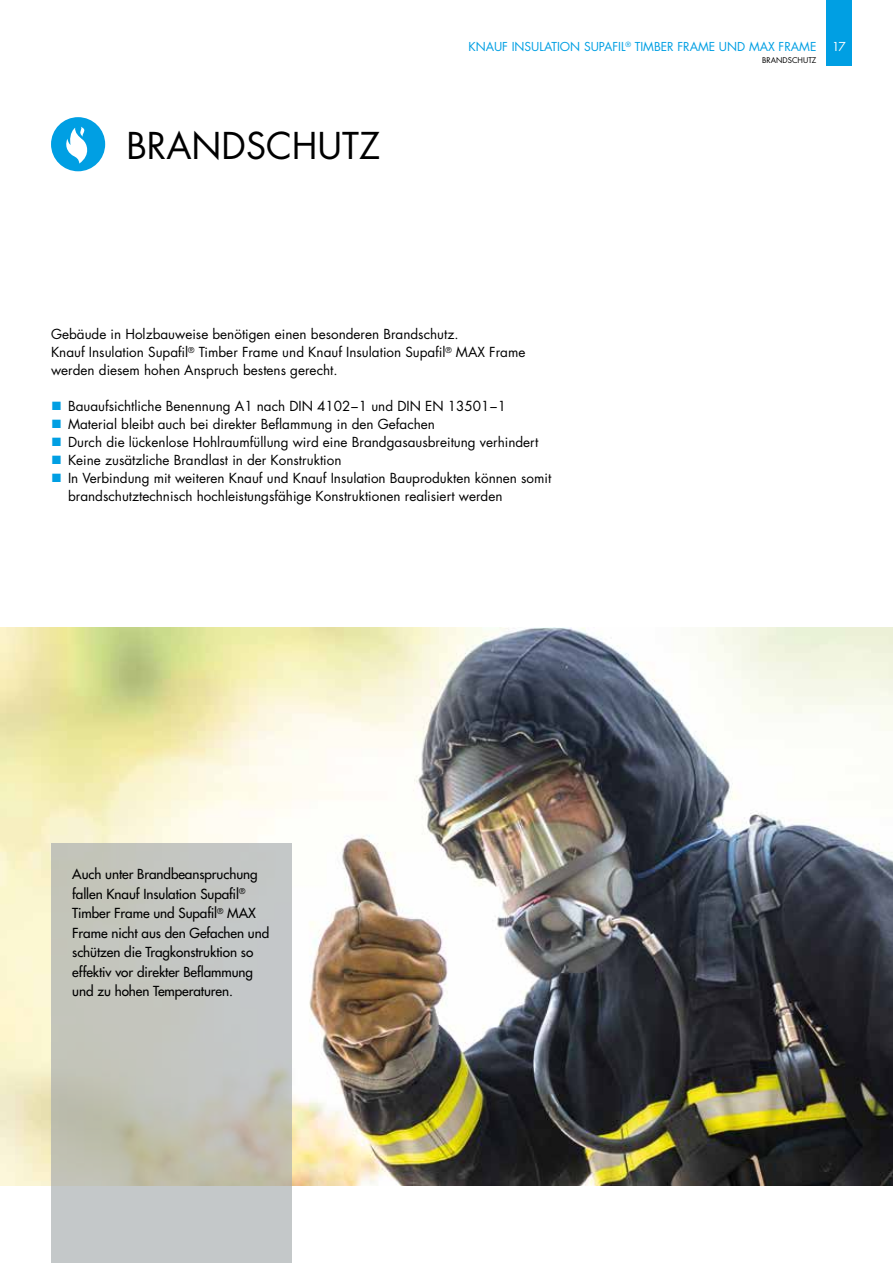
<style>
.page{position:relative;width:893px;height:1263px;background:#fff}
.page>*{position:absolute;margin:0;border:0;box-sizing:border-box;transform-origin:0 0}
.t1{font:36px "Futura Std";color:#000}
.t2{font:13.5px/18px "Futura Std";color:#000}
.t3{font:500 13.5px/19.5px "Futura Std";letter-spacing:-.005em;color:#000}
.t4{font:12px "Futura Std";color:#009fe3}
.t5{font:12px "Futura Std";color:#fff}
.t6{font:7.65px "Futura Std";color:#000}
.s1{font-family:"Arial";font-size:18px;color:#009fe3}
</style>
<div class="page">
<img style="left:0;top:627px;width:893px;height:558px">
<div style="left:51px;top:117px;width:54px;height:54px;background:#009fe3;border-radius:50%"></div>
<svg style="left:66px;top:127px;width:22px;height:37px"></svg>
<svg style="left:51px;top:843px;width:241px;height:420px;background:#c2c4bd"></svg>
<div style="left:826px;top:0;width:26px;height:65px;background:#009fe3"></div>
<h1 class="t1" style="left:126px;top:123px;width:255px">BRANDSCHUTZ</h1>
<p class="t4" style="left:468px;top:39px;width:350px">KNAUF INSULATION SUPAFIL<sup>®</sup> TIMBER FRAME UND MAX FRAME</p>
<p class="t5" style="left:832px;top:39px;width:15px">17</p>
<p class="t6" style="left:762px;top:55px;width:56px">BRANDSCHUTZ</p>
<p class="t2" style="left:51px;top:325px;width:476px">Gebäude in Holzbauweise benötigen einen besonderen Brandschutz.<br>Knauf Insulation Supafil<sup>®</sup> Timber Frame und Knauf Insulation Supafil<sup>®</sup> MAX Frame werden diesem hohen Anspruch bestens gerecht.</p>
<p class="t2" style="left:51px;top:397px;width:456px"><span class="s1">■</span> Bauaufsichtliche Benennung A1 nach DIN 4102−1 und DIN EN 13501−1</p>
<p class="t2" style="left:51px;top:415px;width:385px"><span class="s1">■</span> Material bleibt auch bei direkter Beflammung in den Gefachen</p>
<p class="t2" style="left:51px;top:433px;width:489px"><span class="s1">■</span> Durch die lückenlose Hohlraumfüllung wird eine Brandgasausbreitung verhindert</p>
<p class="t2" style="left:51px;top:451px;width:292px"><span class="s1">■</span> Keine zusätzliche Brandlast in der Konstruktion</p>
<p class="t2" style="left:68px;top:469px;width:485px;text-indent:-17px"><span class="s1">■</span> In Verbindung mit weiteren Knauf und Knauf Insulation Bauprodukten können somit brandschutztechnisch hochleistungsfähige Konstruktionen realisiert werden</p>
<p class="t3" style="left:72px;top:864px;width:198px">Auch unter Brandbeanspruchung fallen Knauf Insulation Supafil<sup>®<br></sup>Timber Frame und Supafil<sup>®</sup> MAX<br>Frame nicht aus den Gefachen und schützen die Tragkonstruktion so effektiv vor direkter Beflammung und zu hohen Temperaturen.</p>
</div>
